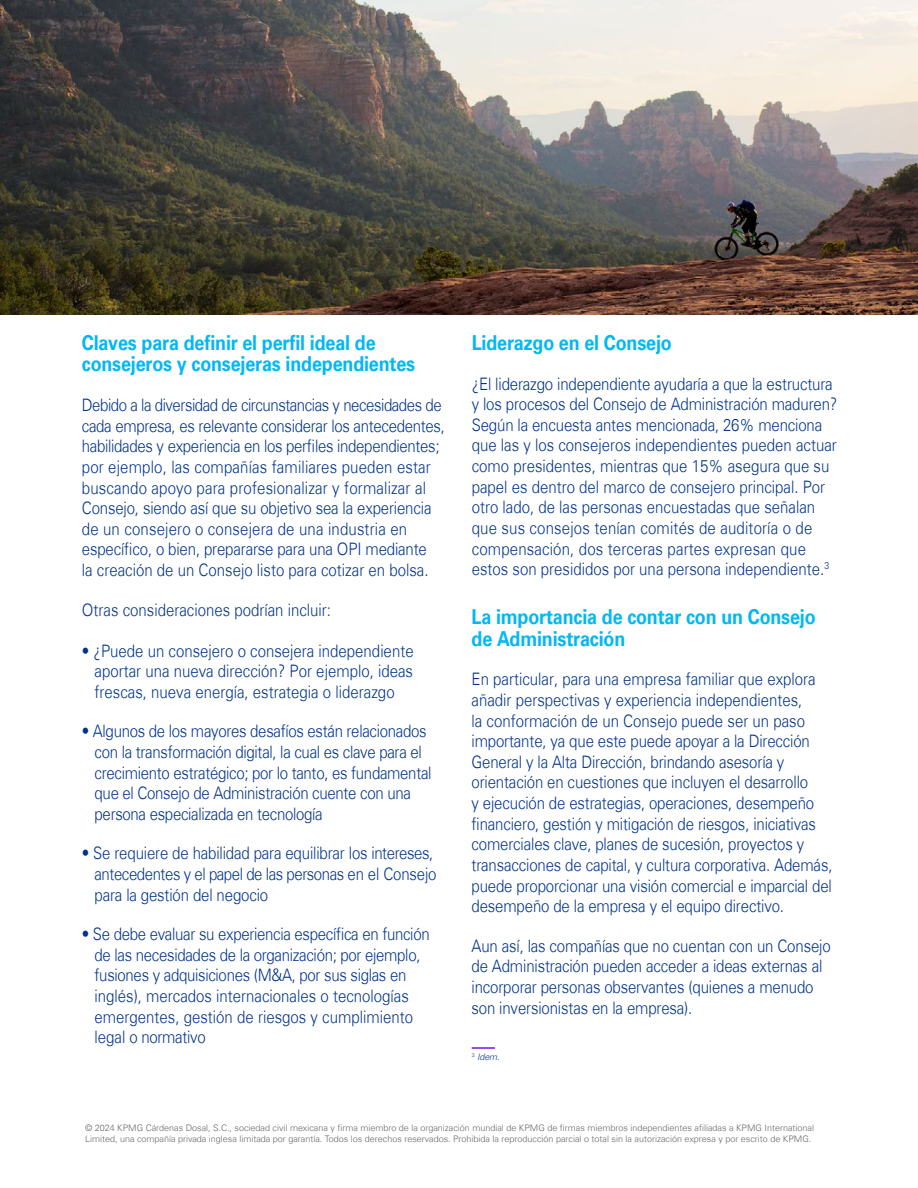
<style>
.page{position:relative;width:918px;height:1188px;background:#fff}
.page>*{position:absolute;margin:0;border:0;box-sizing:border-box;transform-origin:0 0}
.t1{font:700 20.7px/21.5px "Universfor KPMG";letter-spacing:-.01em;color:#00b8f5;scale:.87 1}
.t2{font:300 17.25px/20.7px "Universfor KPMG";letter-spacing:-.01em;color:#00338d;scale:.87 1}
.t3{font:300 9px/10.8px "Universfor KPMG";color:#666}
.t4{font:italic 300 9px "Universfor KPMG";color:#00338d}
</style>
<div class="page">
<hr style="left:472px;top:1047px;width:23px;height:2px;background:#7213ea">
<img style="left:0;top:0;width:918px;height:315px">
<p class="t1" style="left:82px;top:332px;width:385px">Claves para definir el perfil ideal de consejeros y consejeras independientes</p>
<p class="t2" style="left:82px;top:395px;width:419px">Debido a la diversidad de circunstancias y necesidades de cada empresa, es relevante considerar los antecedentes, habilidades y experiencia en los perfiles independientes; por ejemplo, las compañías familiares pueden estar buscando apoyo para profesionalizar y formalizar al Consejo, siendo así que su objetivo sea la experiencia de un consejero o consejera de una industria en específico, o bien, prepararse para una OPI mediante<br>la creación de un Consejo listo para cotizar en bolsa.</p>
<p class="t2" style="left:82px;top:599px;width:288px">Otras consideraciones podrían incluir:</p>
<p class="t2" style="left:95px;top:640px;width:368px;text-align:justify;text-indent:-13px">• ¿Puede un consejero o consejera independiente aportar una nueva dirección? Por ejemplo, ideas frescas, nueva energía, estrategia o liderazgo</p>
<p class="t2" style="left:95px;top:721px;width:389px;text-indent:-13px">• Algunos de los mayores desafíos están relacionados con la transformación digital, la cual es clave para el crecimiento estratégico; por lo tanto, es fundamental que el Consejo de Administración cuente con una persona especializada en tecnología</p>
<p class="t2" style="left:95px;top:843px;width:395px;text-indent:-13px">• Se requiere de habilidad para equilibrar los intereses, antecedentes y el papel de las personas en el Consejo para la gestión del negocio</p>
<p class="t2" style="left:95px;top:924px;width:387px;text-indent:-13px">• Se debe evaluar su experiencia específica en función de las necesidades de la organización; por ejemplo, fusiones y adquisiciones (M&amp;A, por sus siglas en inglés), mercados internacionales o tecnologías emergentes, gestión de riesgos y cumplimiento legal o normativo</p>
<p class="t1" style="left:472px;top:332px;width:232px">Liderazgo en el Consejo</p>
<p class="t2" style="left:472px;top:373px;width:422px">¿El liderazgo independiente ayudaría a que la estructura y los procesos del Consejo de Administración maduren?<br>Según la encuesta antes mencionada, 26% menciona que las y los consejeros independientes pueden actuar como presidentes, mientras que 15% asegura que su papel es dentro del marco de consejero principal. Por otro lado, de las personas encuestadas que señalan que sus consejos tenían comités de auditoría o de compensación, dos terceras partes expresan que estos son presididos por una persona independiente.<sup>3</sup></p>
<p class="t1" style="left:472px;top:606px;width:397px">La importancia de contar con un Consejo de Administración</p>
<p class="t2" style="left:472px;top:669px;width:416px">En particular, para una empresa familiar que explora añadir perspectivas y experiencia independientes,<br>la conformación de un Consejo puede ser un paso importante, ya que este puede apoyar a la Dirección General y la Alta Dirección, brindando asesoría y orientación en cuestiones que incluyen el desarrollo<br>y ejecución de estrategias, operaciones, desempeño financiero, gestión y mitigación de riesgos, iniciativas comerciales clave, planes de sucesión, proyectos y transacciones de capital, y cultura corporativa. Además, puede proporcionar una visión comercial e imparcial del desempeño de la empresa y el equipo directivo.</p>
<p class="t2" style="left:472px;top:935px;width:414px">Aun así, las compañías que no cuentan con un Consejo de Administración pueden acceder a ideas externas al incorporar personas observantes (quienes a menudo son inversionistas en la empresa).</p>
<p class="t4" style="left:472px;top:1051px;width:29px"><sup>3</sup> Idem.</p>
<p class="t3" style="left:85px;top:1122px;width:730px">© 2024 KPMG Cárdenas Dosal, S.C., sociedad civil mexicana y firma miembro de la organización mundial de KPMG de firmas miembros independientes afiliadas a KPMG International<br>Limited, una compañía privada inglesa limitada por garantía. Todos los derechos reservados. Prohibida la reproducción parcial o total sin la autorización expresa y por escrito de KPMG.</p>
</div>
